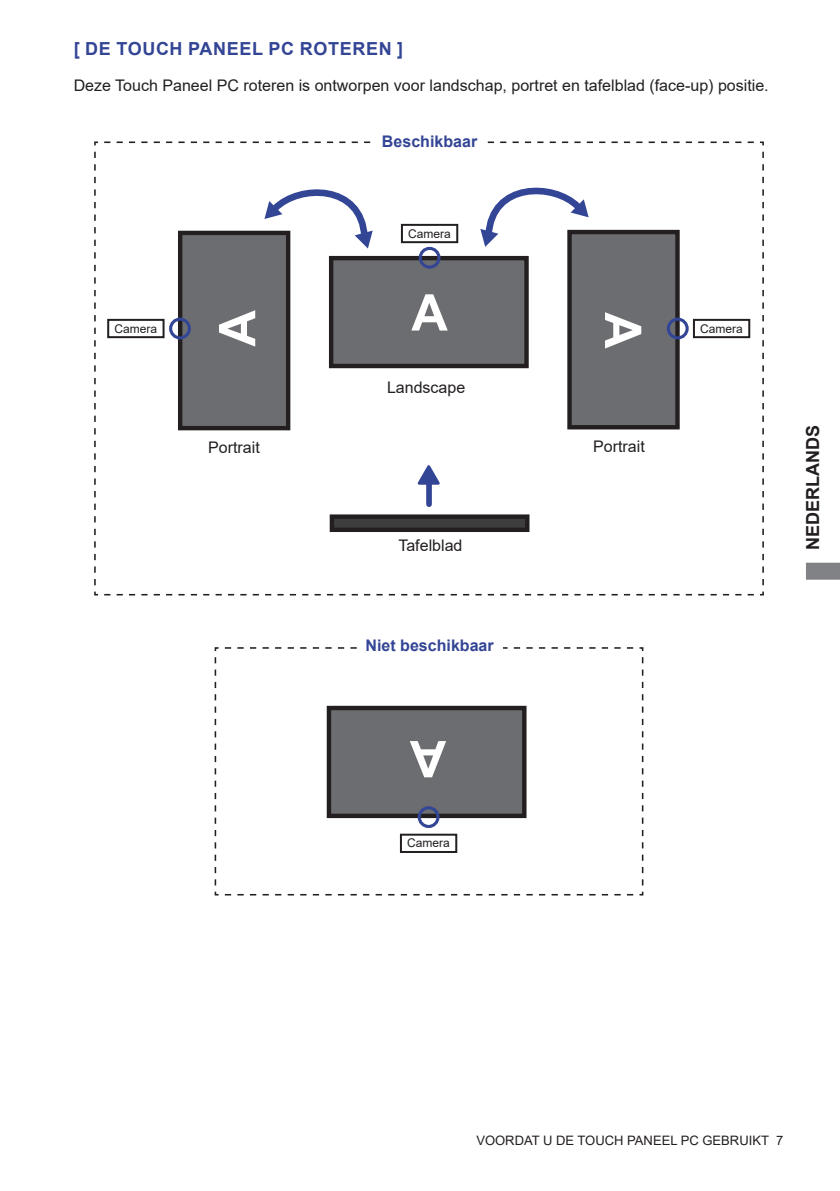
<style>
.page{position:relative;width:840px;height:1191px;background:#fff}
.page>*{position:absolute;margin:0;border:0;box-sizing:border-box;transform-origin:0 0}
.t1{font:700 50.6px "Arial";color:#fff}
.t2{font:700 18px "Arial";letter-spacing:.035em;color:#334595}
.t3{font:700 18px "Arial";color:#231f20}
.t4{font:16px "Arial";color:#231f20}
.t5{font:700 16px "Arial";color:#334595}
.t6{font:13px "Arial";color:#231f20}
.t7{font:12px "Arial";color:#231f20}
</style>
<div class="page">
<svg style="left:806px;top:562px;width:33px;height:18px"></svg>
<svg style="left:94px;top:141px;width:670px;height:455px"></svg>
<div style="left:331px;top:258px;width:195px;height:108px;background:#6c6d70"></div>
<div style="left:329px;top:256px;width:199px;height:112px;border:4px solid #231f20"></div>
<div style="left:569px;top:232px;width:108px;height:195px;background:#6c6d70"></div>
<div style="left:567px;top:230px;width:112px;height:199px;border:4px solid #231f20"></div>
<div style="left:372px;top:133px;width:114px;height:21px;background:#fff"></div>
<div style="left:180px;top:233px;width:108px;height:195px;background:#6c6d70"></div>
<div style="left:178px;top:231px;width:112px;height:199px;border:4px solid #231f20"></div>
<div style="left:332px;top:516px;width:195px;height:14px;background:#3e3e3f"></div>
<div style="left:329px;top:514px;width:200px;height:18px;border:4px solid #231f20"></div>
<svg style="left:414px;top:461px;width:28px;height:26px"></svg>
<div style="left:426px;top:483px;width:5px;height:21px;background:#334595"></div>
<svg style="left:264px;top:188px;width:108px;height:60px"></svg>
<svg style="left:480px;top:188px;width:108px;height:59px"></svg>
<div style="left:418px;top:247px;width:22px;height:22px;border:3px solid #334595;border-radius:50%"></div>
<div style="left:400px;top:224px;width:58px;height:19px;border:2px solid #231f20"></div>
<div style="left:169px;top:317px;width:22px;height:22px;border:3px solid #334595;border-radius:50%"></div>
<div style="left:666px;top:317px;width:22px;height:22px;border:3px solid #334595;border-radius:50%"></div>
<div style="left:692px;top:319px;width:57px;height:19px;border:2px solid #231f20"></div>
<div style="left:107px;top:319px;width:57px;height:19px;border:2px solid #231f20"></div>
<svg style="left:214px;top:647px;width:429px;height:249px"></svg>
<div style="left:329px;top:708px;width:195px;height:108px;background:#6c6d70"></div>
<div style="left:326px;top:706px;width:200px;height:112px;border:4px solid #231f20"></div>
<div style="left:357px;top:637px;width:145px;height:21px;background:#fff"></div>
<div style="left:417px;top:806px;width:22px;height:22px;border:3px solid #334595;border-radius:50%"></div>
<div style="left:399px;top:833px;width:58px;height:20px;border:2px solid #231f20"></div>
<p class="t2" style="left:74px;top:36px;width:330px">[ DE TOUCH PANEEL PC ROTEREN ]</p>
<p class="t4" style="left:74px;top:75px;width:696px">Deze Touch Paneel PC roteren is ontworpen voor landschap, portret en tafelblad (face-up) positie.</p>
<p class="t5" style="left:382px;top:130px;width:97px">Beschikbaar</p>
<p class="t7" style="left:408px;top:225px;width:44px">Camera</p>
<h1 class="t1" style="left:411px;top:277px;width:38px">A</h1>
<h1 class="t1" style="left:202px;top:346px;width:38px;rotate:-90deg">A</h1>
<h1 class="t1" style="left:658px;top:312px;width:38px;rotate:90deg">A</h1>
<p class="t7" style="left:114px;top:320px;width:44px">Camera</p>
<p class="t7" style="left:699px;top:320px;width:44px">Camera</p>
<p class="t4" style="left:208px;top:436px;width:53px">Portrait</p>
<p class="t4" style="left:387px;top:376px;width:80px">Landscape</p>
<p class="t4" style="left:398px;top:535px;width:66px">Tafelblad</p>
<p class="t5" style="left:365px;top:634px;width:130px">Niet beschikbaar</p>
<h1 class="t1" style="left:446px;top:794px;width:38px;rotate:-180deg">A</h1>
<p class="t7" style="left:407px;top:835px;width:44px">Camera</p>
<p class="t4" style="left:593px;top:435px;width:53px">Portrait</p>
<p class="t3" style="left:799px;top:550px;width:126px;rotate:-90deg">NEDERLANDS</p>
<p class="t6" style="left:476px;top:1131px;width:308px">VOORDAT U DE TOUCH PANEEL PC GEBRUIKT 7</p>
</div>
